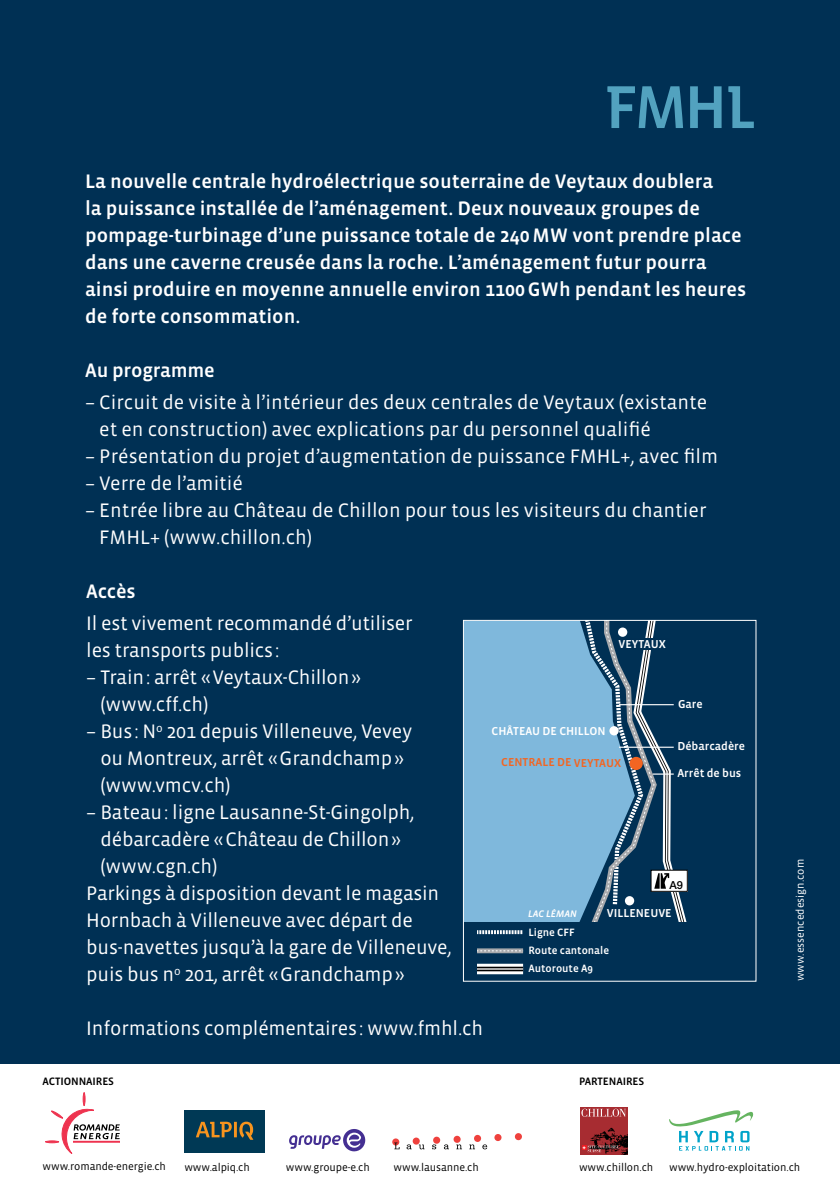
<style>
.page{position:relative;width:840px;height:1191px;background:#fff}
.page>*{position:absolute;margin:0;border:0;box-sizing:border-box;transform-origin:0 0}
.t1{font:20px/27px "Vista Sans OTCE";letter-spacing:-.01em;color:#fff}
.t2{font:500 20px/27px "Vista Sans OTCE";color:#fff}
.t3{font:500 12px/19.4px "Vista Sans OTCE";color:#fff}
.t4{font:500 11.8px "Vista Sans OTCE";color:#fff}
.t5{font:500 11.8px "Vista Sans OTCE";color:#f26522}
.t6{font:500 11.2px "Helvetica Neue";color:#000}
.t7{font:11px "Vista Sans OTCE";letter-spacing:-.01em;color:#000}
.t8{font:500 11px "Vista Sans OTCE";letter-spacing:-.01em;color:#000}
.t9{font:11px "Vista Sans OTCE";color:#fff}
.t10{font:500 10.8px/17.8px "Vista Sans OTCE";color:#fff}
.t11{font:500 10.8px "Vista Sans OTCE";color:#f26522}
.t12{font:italic 500 9.8px "Vista Sans OTCE";color:#fff}
</style>
<div class="page">
<div style="left:0;top:0;width:839px;height:1063px;background:#003054"></div>
<svg style="left:728px;top:86px;width:25px;height:42px"></svg>
<svg style="left:690px;top:86px;width:31px;height:42px"></svg>
<svg style="left:607px;top:86px;width:75px;height:42px"></svg>
<svg style="left:45px;top:1092px;width:75px;height:61px"></svg>
<div style="left:184px;top:1110px;width:81px;height:42px;background:#003955"></div>
<svg style="left:196px;top:1121px;width:57px;height:18px"></svg>
<svg style="left:289px;top:1129px;width:76px;height:22px"></svg>
<svg style="left:406px;top:1144px;width:5px;height:5px"></svg>
<svg style="left:418px;top:1144px;width:6px;height:5px"></svg>
<svg style="left:432px;top:1144px;width:4px;height:5px"></svg>
<svg style="left:443px;top:1144px;width:6px;height:5px"></svg>
<svg style="left:456px;top:1144px;width:6px;height:5px"></svg>
<svg style="left:469px;top:1144px;width:6px;height:5px"></svg>
<svg style="left:482px;top:1144px;width:5px;height:5px"></svg>
<div style="left:392px;top:1138px;width:7px;height:7px;background:#ef413d;border-radius:50%"></div>
<div style="left:412px;top:1137px;width:7px;height:7px;background:#ef413d;border-radius:50%"></div>
<svg style="left:432px;top:1136px;width:8px;height:7px"></svg>
<svg style="left:453px;top:1135px;width:7px;height:8px"></svg>
<svg style="left:473px;top:1134px;width:8px;height:8px"></svg>
<svg style="left:494px;top:1133px;width:7px;height:8px"></svg>
<div style="left:514px;top:1133px;width:7px;height:7px;background:#ef413d;border-radius:50%"></div>
<svg style="left:394px;top:1142px;width:5px;height:7px"></svg>
<div style="left:579px;top:1106px;width:48px;height:48px;background:#a72c31"></div>
<img style="left:588px;top:1127px;width:39px;height:27px">
<svg style="left:582px;top:1145px;width:36px;height:7px"></svg>
<svg style="left:581px;top:1108px;width:44px;height:8px"></svg>
<svg style="left:669px;top:1110px;width:83px;height:40px"></svg>
<div style="left:464px;top:622px;width:108px;height:300px;background:#7fb8dc"></div>
<svg style="left:572px;top:622px;width:116px;height:300px"></svg>
<svg style="left:477px;top:930px;width:46px;height:4px"></svg>
<svg style="left:477px;top:948px;width:46px;height:5px"></svg>
<svg style="left:477px;top:950px;width:46px;height:1px"></svg>
<svg style="left:477px;top:963px;width:46px;height:11px"></svg>
<svg style="left:477px;top:966px;width:46px;height:5px"></svg>
<hr style="left:477px;top:968px;width:46px;height:1px;background:#fff">
<div style="left:462px;top:620px;width:294px;height:361px;border:1px solid #fff"></div>
<p class="t2" style="left:85px;top:168px;width:662px">La nouvelle centrale hydroélectrique souterraine de Veytaux doublera<br>la puissance installée de l’aménagement. Deux nouveaux groupes de pompage-turbinage d’une puissance totale de 240MW vont prendre place dans une caverne creusée dans la roche. L’aménagement futur pourra ainsi produire en moyenne annuelle environ 1100GWh pendant les heures de forte consommation.</p>
<p class="t2" style="left:85px;top:357px;width:131px">Au programme</p>
<p class="t1" style="left:99px;top:389px;width:609px;text-indent:-14px">– Circuit de visite à l’intérieur des deux centrales de Veytaux (existante et en construction) avec explications par du personnel qualifié</p>
<p class="t1" style="left:85px;top:443px;width:634px">– Présentation du projet d’augmentation de puissance FMHL+, avec film</p>
<p class="t1" style="left:85px;top:470px;width:159px">– Verre de l’amitié</p>
<p class="t1" style="left:99px;top:497px;width:608px;text-indent:-14px">– Entrée libre au Château de Chillon pour tous les visiteurs du chantier<br>FMHL+ (www.chillon.ch)</p>
<p class="t2" style="left:86px;top:577px;width:51px">Accès</p>
<p class="t1" style="left:86px;top:610px;width:328px">Il est vivement recommandé d’utiliser les transports publics:</p>
<p class="t1" style="left:100px;top:664px;width:262px;text-indent:-14px">– Train: arrêt «Veytaux-Chillon» (www.cff.ch)</p>
<p class="t1" style="left:100px;top:718px;width:313px;text-indent:-14px">– Bus: N<sup>o</sup> 201 depuis Villeneuve, Vevey ou Montreux, arrêt «Grandchamp» (www.vmcv.ch)</p>
<p class="t1" style="left:86px;top:799px;width:329px">– Bateau: ligne Lausanne-St-Gingolph,</p>
<p class="t1" style="left:100px;top:826px;width:302px">débarcadère «Château de Chillon»</p>
<p class="t1" style="left:100px;top:853px;width:118px">(www.cgn.ch)</p>
<p class="t1" style="left:86px;top:880px;width:354px">Parkings à disposition devant le magasin</p>
<p class="t1" style="left:86px;top:907px;width:328px">Hornbach à Villeneuve avec départ de</p>
<p class="t1" style="left:86px;top:934px;width:367px">bus-navettes jusqu’à la gare de Villeneuve,</p>
<p class="t1" style="left:86px;top:961px;width:319px">puis bus n<sup>o</sup> 201, arrêt «Grandchamp»</p>
<p class="t1" style="left:86px;top:1015px;width:398px">Informations complémentaires: www.fmhl.ch</p>
<p class="t4" style="left:618px;top:638px;width:49px">VEYTAUX</p>
<p class="t10" style="left:617px;top:642px;width:45px">VEYTAUX</p>
<p class="t4" style="left:677px;top:697px;width:26px">Gare</p>
<p class="t10" style="left:671px;top:696px;width:24px">Gare</p>
<p class="t10" style="left:501px;top:722px;width:105px">CHÂTEAU DE CHILLON</p>
<p class="t4" style="left:491px;top:725px;width:115px">CHÂTEAU DE CHILLON</p>
<p class="t10" style="left:671px;top:735px;width:63px">Débarcadère</p>
<p class="t10" style="left:671px;top:760px;width:60px">Arrêt de bus</p>
<p class="t4" style="left:677px;top:740px;width:69px">Débarcadère</p>
<p class="t4" style="left:677px;top:767px;width:65px">Arrêt de bus</p>
<p class="t11" style="left:510px;top:753px;width:111px">CENTRALE DE VEYTAUX</p>
<p class="t5" style="left:501px;top:756px;width:121px">CENTRALE DE VEYTAUX</p>
<p class="t6" style="left:669px;top:878px;width:15px">A9</p>
<p class="t4" style="left:606px;top:907px;width:66px">VILLENEUVE</p>
<p class="t12" style="left:528px;top:909px;width:50px">LAC LÉMAN</p>
<p class="t10" style="left:528px;top:924px;width:82px">Ligne CFF<br>Route cantonale<br>Autoroute A9</p>
<p class="t3" style="left:520px;top:943px;width:90px">Ligne CFF<br>Route cantonale</p>
<p class="t8" style="left:43px;top:1075px;width:73px">ACTIONNAIRES</p>
<p class="t8" style="left:578px;top:1075px;width:67px">PARTENAIRES</p>
<p class="t9" style="left:794px;top:981px;width:124px;rotate:-90deg">www.essencedesign.com</p>
<p class="t7" style="left:43px;top:1161px;width:125px">www.romande-energie.ch</p>
<p class="t7" style="left:184px;top:1161px;width:67px">www.alpiq.ch</p>
<p class="t7" style="left:286px;top:1161px;width:85px">www.groupe-e.ch</p>
<p class="t7" style="left:393px;top:1161px;width:87px">www.lausanne.ch</p>
<p class="t7" style="left:578px;top:1161px;width:76px">www.chillon.ch</p>
<p class="t7" style="left:668px;top:1161px;width:132px">www.hydro-exploitation.ch</p>
</div>
